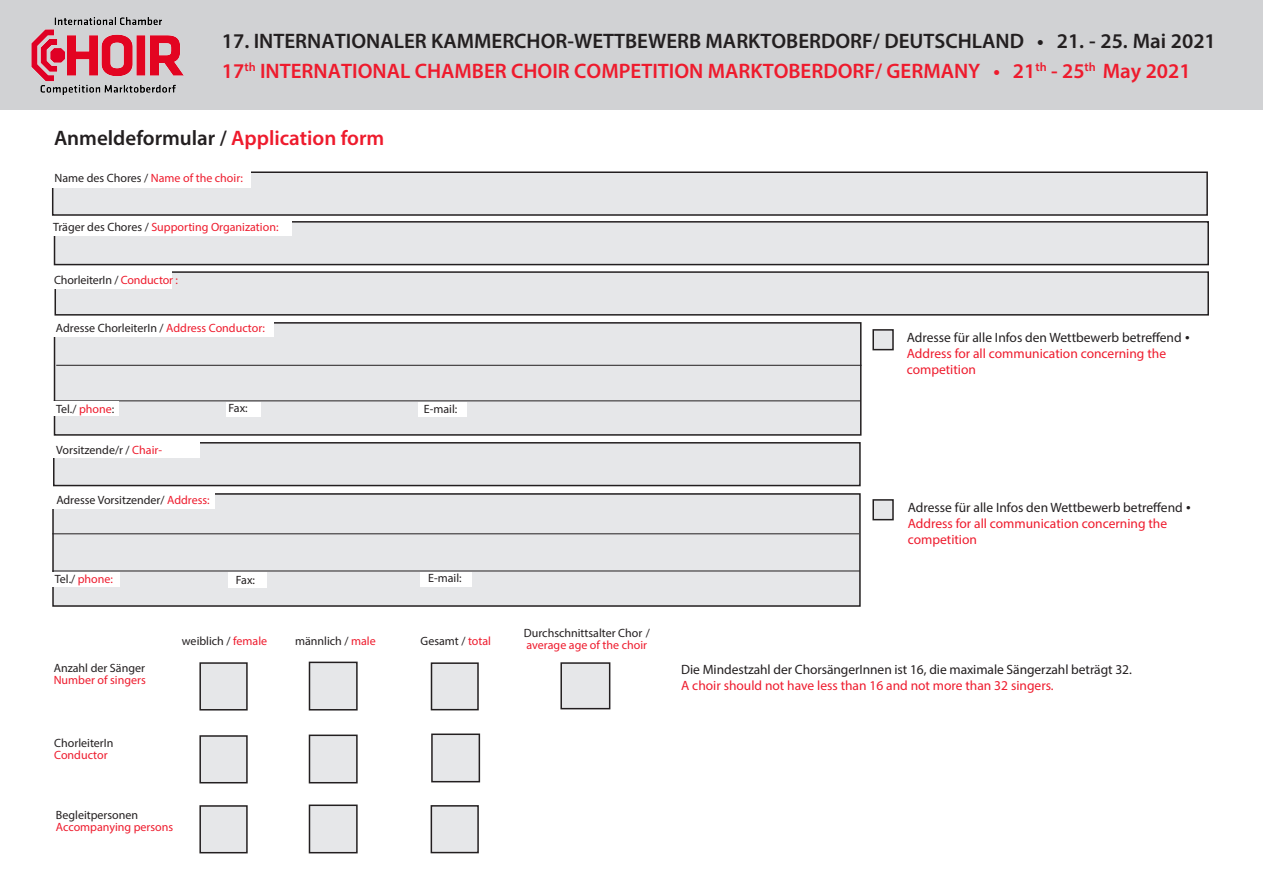
<style>
.page{position:relative;width:1263px;height:893px;background:#fff}
.page>*{position:absolute;margin:0;border:0;box-sizing:border-box;transform-origin:0 0}
.t1{font:600 21px/30px "Myriad Pro";color:#231f20}
.t2{font:13.5px/16.2px "Myriad Pro";color:#ee1b2d}
.t3{font:13.5px "Myriad Pro";letter-spacing:-.005em;color:#231f20}
.t4{font:12px "Myriad Pro";color:#231f20}
.t5{font:12px "Myriad Pro";color:#ee1b2d}
.s1{color:#ee1b2d}
.s2{color:#231f20}
.s3{font-size:16.5px;color:#231f20}
</style>
<div class="page">
<div style="left:0;top:0;width:1263px;height:109px;background:#d1d2d4"></div>
<div style="left:55px;top:272px;width:1153px;height:43px;background:#e6e7e9"></div>
<div style="left:55px;top:271px;width:1154px;height:45px;border:2px solid #231f20"></div>
<div style="left:52px;top:270px;width:120px;height:18px;background:#fff"></div>
<div style="left:53px;top:172px;width:1154px;height:43px;background:#e6e7e9"></div>
<div style="left:52px;top:171px;width:1156px;height:45px;border:2px solid #231f20"></div>
<div style="left:51px;top:164px;width:200px;height:24px;background:#fff"></div>
<div style="left:55px;top:323px;width:806px;height:112px;background:#e6e7e9"></div>
<div style="left:54px;top:322px;width:807px;height:114px;border:2px solid #231f20"></div>
<div style="left:226px;top:402px;width:34px;height:15px;background:#fff"></div>
<div style="left:53px;top:494px;width:807px;height:112px;background:#e6e7e9"></div>
<div style="left:52px;top:493px;width:809px;height:114px;border:2px solid #231f20"></div>
<div style="left:23px;top:573px;width:96px;height:14px;background:#fff"></div>
<div style="left:54px;top:443px;width:806px;height:43px;background:#e6e7e9"></div>
<div style="left:53px;top:442px;width:808px;height:44px;border:2px solid #231f20"></div>
<div style="left:50px;top:440px;width:149px;height:17px;background:#fff"></div>
<div style="left:55px;top:222px;width:1153px;height:43px;background:#e6e7e9"></div>
<div style="left:54px;top:221px;width:1155px;height:44px;border:2px solid #231f20"></div>
<div style="left:52px;top:219px;width:239px;height:16px;background:#fff"></div>
<hr style="left:56px;top:365px;width:805px;height:1px;background:#231f20">
<hr style="left:54px;top:400px;width:807px;height:1px;background:#231f20">
<div style="left:51px;top:318px;width:223px;height:19px;background:#fff"></div>
<div style="left:419px;top:402px;width:48px;height:15px;background:#fff"></div>
<div style="left:50px;top:401px;width:69px;height:15px;background:#fff"></div>
<hr style="left:52px;top:571px;width:808px;height:1px;background:#231f20">
<div style="left:51px;top:490px;width:164px;height:18px;background:#fff"></div>
<hr style="left:52px;top:533px;width:807px;height:1px;background:#231f20">
<div style="left:420px;top:572px;width:52px;height:14px;background:#fff"></div>
<div style="left:228px;top:573px;width:38px;height:15px;background:#fff"></div>
<div style="left:561px;top:663px;width:49px;height:46px;background:#e6e7e9"></div>
<div style="left:560px;top:662px;width:50px;height:47px;border:2px solid #231f20"></div>
<div style="left:200px;top:663px;width:47px;height:47px;background:#e6e7e9"></div>
<div style="left:199px;top:662px;width:49px;height:48px;border:2px solid #231f20"></div>
<div style="left:309px;top:662px;width:48px;height:48px;background:#e6e7e9"></div>
<div style="left:309px;top:662px;width:49px;height:48px;border:2px solid #231f20"></div>
<div style="left:200px;top:736px;width:47px;height:47px;background:#e6e7e9"></div>
<div style="left:199px;top:735px;width:49px;height:48px;border:2px solid #231f20"></div>
<div style="left:309px;top:735px;width:48px;height:48px;background:#e6e7e9"></div>
<div style="left:309px;top:735px;width:49px;height:48px;border:2px solid #231f20"></div>
<div style="left:309px;top:805px;width:48px;height:48px;background:#e6e7e9"></div>
<div style="left:309px;top:804px;width:49px;height:49px;border:2px solid #231f20"></div>
<div style="left:200px;top:806px;width:47px;height:47px;background:#e6e7e9"></div>
<div style="left:199px;top:805px;width:49px;height:48px;border:2px solid #231f20"></div>
<div style="left:873px;top:330px;width:20px;height:20px;background:#e6e7e9"></div>
<div style="left:872px;top:329px;width:22px;height:21px;border:2px solid #231f20"></div>
<div style="left:873px;top:500px;width:20px;height:20px;background:#e6e7e9"></div>
<div style="left:872px;top:499px;width:22px;height:21px;border:2px solid #231f20"></div>
<div style="left:431px;top:663px;width:47px;height:47px;background:#e6e7e9"></div>
<div style="left:431px;top:662px;width:48px;height:48px;border:2px solid #231f20"></div>
<div style="left:431px;top:806px;width:47px;height:47px;background:#e6e7e9"></div>
<div style="left:431px;top:805px;width:48px;height:48px;border:2px solid #231f20"></div>
<div style="left:432px;top:734px;width:47px;height:48px;background:#e6e7e9"></div>
<div style="left:431px;top:733px;width:49px;height:49px;border:2px solid #231f20"></div>
<img style="left:31px;top:17px;width:153px;height:78px">
<h1 class="t1" style="left:222px;top:25px;width:995px">17. INTERNATIONALER KAMMERCHOR-WETTBEWERB MARKTOBERDORF/ DEUTSCHLAND • 21. - 25. Mai 2021<br><span class="s1">17</span><sup>th</sup> <span class="s1">INTERNATIONAL CHAMBER CHOIR COMPETITION MARKTOBERDORF/ GERMANY • 21</span><sup>th</sup> <span class="s1">- 25</span><sup>th</sup> <span class="s1">May 2021</span></h1>
<h1 class="t1" style="left:54px;top:122px;width:332px">Anmeldeformular / <span class="s1">Application form</span></h1>
<p class="t5" style="left:55px;top:171px;width:190px"><span class="s2">Name des Chores /</span> Name of the choir:</p>
<p class="t5" style="left:53px;top:220px;width:227px"><span class="s2">Träger des Chores /</span> Supporting Organization:</p>
<p class="t4" style="left:54px;top:273px;width:125px">ChorleiterIn / <span class="s1">Conductor :</span></p>
<p class="t4" style="left:56px;top:321px;width:210px">Adresse ChorleiterIn / <span class="s1">Address Conductor:</span></p>
<p class="t4" style="left:56px;top:402px;width:60px">Tel./ <span class="s1">phone</span>:</p>
<p class="t4" style="left:56px;top:442px;width:107px">Vorsitzende/r / <span class="s1">Chair-</span></p>
<p class="t4" style="left:56px;top:492px;width:155px">Adresse Vorsitzender/ <span class="s1">Address:</span></p>
<p class="t4" style="left:229px;top:401px;width:21px">Fax:</p>
<p class="t5" style="left:55px;top:572px;width:60px"><span class="s2">Tel./</span> phone:</p>
<p class="t4" style="left:236px;top:573px;width:21px">Fax:</p>
<p class="t4" style="left:424px;top:402px;width:35px">E-mail:</p>
<p class="t4" style="left:428px;top:570px;width:35px">E-mail:</p>
<p class="t4" style="left:54px;top:661px;width:93px">Anzahl der Sänger</p>
<p class="t5" style="left:54px;top:673px;width:94px">Number of singers</p>
<p class="t4" style="left:524px;top:626px;width:128px">Durchschnittsalter Chor /</p>
<p class="t4" style="left:421px;top:633px;width:72px">Gesamt / <span class="s1">total</span></p>
<p class="t4" style="left:182px;top:634px;width:87px">weiblich / <span class="s1">female</span></p>
<p class="t4" style="left:295px;top:634px;width:82px">männlich / <span class="s1">male</span></p>
<p class="t5" style="left:527px;top:638px;width:122px">average age of the choir</p>
<p class="t4" style="left:54px;top:736px;width:61px">ChorleiterIn</p>
<p class="t5" style="left:54px;top:748px;width:55px">Conductor</p>
<p class="t4" style="left:56px;top:807px;width:84px">Begleitpersonen</p>
<p class="t5" style="left:56px;top:819px;width:119px">Accompanying persons</p>
<p class="t2" style="left:907px;top:329px;width:284px"><span class="s2">Adresse für alle Infos den Wettbewerb betreffend</span> <span class="s3">•<br></span>Address for all communication concerning the competition</p>
<p class="t2" style="left:908px;top:499px;width:284px"><span class="s2">Adresse für alle Infos den Wettbewerb betreffend</span> <span class="s3">•<br></span>Address for all communication concerning the competition</p>
<p class="t3" style="left:681px;top:661px;width:452px">Die Mindestzahl der ChorsängerInnen ist 16, die maximale Sängerzahl beträgt 32.</p>
<p class="t2" style="left:681px;top:677px;width:374px">A choir should not have less than 16 and not more than 32 singers.</p>
</div>
